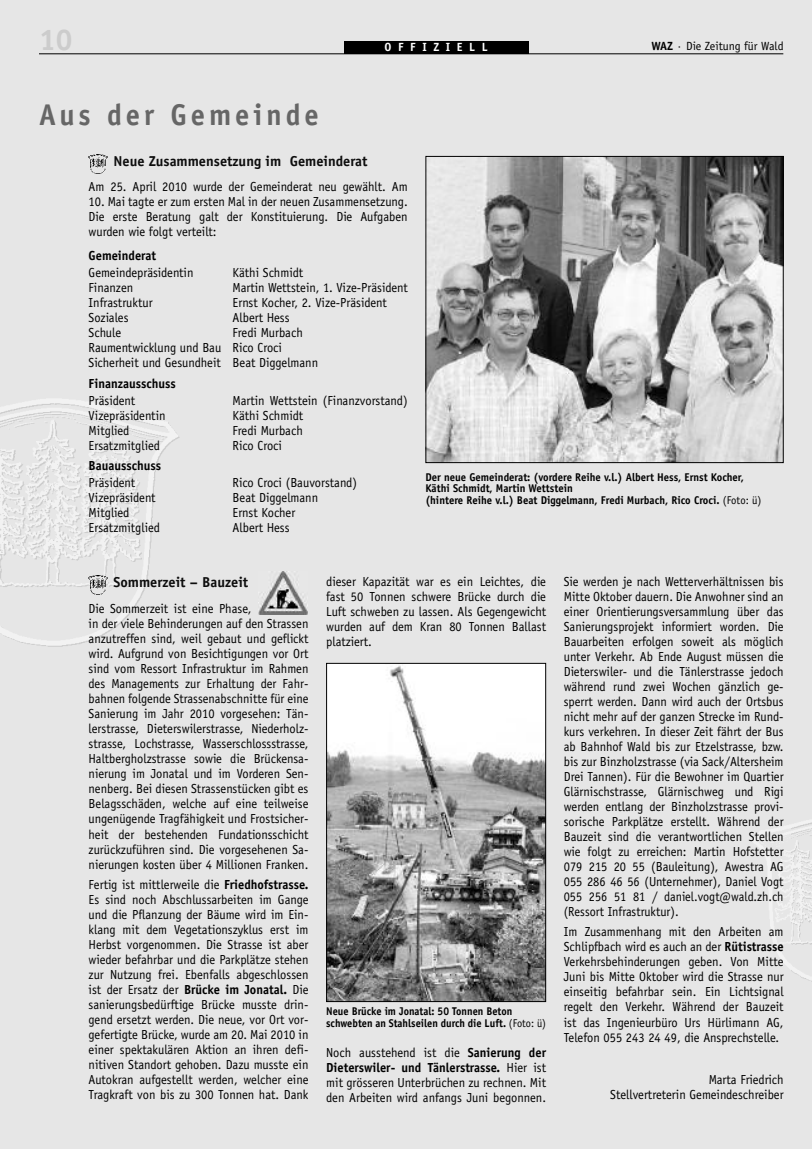
<style>
.page{position:relative;width:812px;height:1149px;background:#fff}
.page>*{position:absolute;margin:0;border:0;box-sizing:border-box;transform-origin:0 0}
.t1{font:700 30px "Officina Sans";letter-spacing:.14em;color:#666;scale:.95 1}
.t2{font:700 30px "Officina Sans";color:#ccc}
.t3{font:700 14.38px "Officina Sans";color:#0d0d0d}
.t4{font:13.12px/15px "Officina Sans";color:#000;text-align:justify;scale:.95 1}
.t5{font:700 13.12px "Officina Sans";color:#000;scale:.95 1}
.t6{font:11.88px "Officina Sans";color:#000}
.t7{font:700 11.88px "Officina Sans";letter-spacing:.555em;color:#fff}
.t8{font:700 11.25px/11.9px "Officina Sans";color:#000;scale:.95 1}
.t9{font:700 11.25px/11.9px "Officina Sans";color:#000;scale:.92 1}
.s1{font-weight:700}
.s2{font-weight:400}
</style>
<div class="page">
<div style="left:0;top:0;width:811px;height:1148px;background:#e6e6e6"></div>
<img style="left:752px;top:820px;width:59px;height:161px">
<img style="left:0;top:399px;width:179px;height:247px">
<hr style="left:39px;top:53px;width:744px;height:1px;background:#000">
<div style="left:344px;top:41px;width:184px;height:13px;background:#000"></div>
<img style="left:89px;top:155px;width:18px;height:19px">
<img style="left:427px;top:158px;width:354px;height:303px">
<div style="left:425px;top:156px;width:358px;height:307px;border:1px solid #000"></div>
<img style="left:89px;top:575px;width:18px;height:19px">
<img style="left:328px;top:664px;width:216px;height:335px">
<div style="left:326px;top:662px;width:220px;height:339px;border:1px solid #000"></div>
<img style="left:258px;top:571px;width:49px;height:43px">
<h1 class="t2" style="left:39px;top:29px;width:35px">10</h1>
<h1 class="t1" style="left:39px;top:103px;width:296px">Aus der Gemeinde</h1>
<p class="t7" style="left:384px;top:43px;width:105px">OFFIZIELL</p>
<p class="t6" style="left:651px;top:42px;width:133px"><span class="s1">WAZ</span> · Die Zeitung für Wald</p>
<p class="t3" style="left:113px;top:156px;width:255px">Neue Zusammensetzung im Gemeinderat</p>
<p class="t4" style="left:89px;top:180px;width:337px">Am 25. April 2010 wurde der Gemeinderat neu gewählt. Am</p>
<p class="t4" style="left:89px;top:195px;width:337px">10. Mai tagte er zum ersten Mal in der neuen Zusammensetzung.<br>Die erste Beratung galt der Konstituierung. Die Aufgaben wurden wie folgt verteilt:</p>
<p class="t5" style="left:89px;top:251px;width:72px">Gemeinderat</p>
<p class="t4" style="left:89px;top:266px;width:112px">Gemeindepräsidentin</p>
<p class="t4" style="left:232px;top:266px;width:76px">Käthi Schmidt</p>
<p class="t4" style="left:89px;top:281px;width:48px">Finanzen</p>
<p class="t4" style="left:232px;top:281px;width:186px">Martin Wettstein, 1. Vize-Präsident</p>
<p class="t4" style="left:89px;top:296px;width:69px">Infrastruktur</p>
<p class="t4" style="left:232px;top:296px;width:164px">Ernst Kocher, 2. Vize-Präsident</p>
<p class="t4" style="left:89px;top:311px;width:44px">Soziales</p>
<p class="t4" style="left:232px;top:311px;width:62px">Albert Hess</p>
<p class="t4" style="left:89px;top:326px;width:36px">Schule</p>
<p class="t4" style="left:89px;top:326px;width:243px;text-align:left;text-indent:144px">Fredi Murbach<br>Raumentwicklung und Bau Rico Croci<br>Sicherheit und Gesundheit Beat Diggelmann</p>
<p class="t5" style="left:89px;top:378px;width:93px">Finanzausschuss</p>
<p class="t4" style="left:89px;top:393px;width:50px">Präsident</p>
<p class="t4" style="left:232px;top:393px;width:186px">Martin Wettstein (Finanzvorstand)</p>
<p class="t4" style="left:89px;top:408px;width:82px">Vizepräsidentin</p>
<p class="t4" style="left:232px;top:408px;width:76px">Käthi Schmidt</p>
<p class="t4" style="left:89px;top:423px;width:45px">Mitglied</p>
<p class="t4" style="left:232px;top:423px;width:75px">Fredi Murbach</p>
<p class="t4" style="left:89px;top:438px;width:77px">Ersatzmitglied</p>
<p class="t4" style="left:232px;top:438px;width:54px">Rico Croci</p>
<p class="t5" style="left:89px;top:460px;width:78px">Bauausschuss</p>
<p class="t4" style="left:89px;top:476px;width:50px">Präsident</p>
<p class="t4" style="left:232px;top:476px;width:133px">Rico Croci (Bauvorstand)</p>
<p class="t4" style="left:89px;top:491px;width:72px">Vizepräsident</p>
<p class="t4" style="left:232px;top:491px;width:91px">Beat Diggelmann</p>
<p class="t4" style="left:89px;top:506px;width:45px">Mitglied</p>
<p class="t4" style="left:232px;top:506px;width:67px">Ernst Kocher</p>
<p class="t4" style="left:89px;top:521px;width:77px">Ersatzmitglied</p>
<p class="t4" style="left:232px;top:521px;width:62px">Albert Hess</p>
<p class="t8" style="left:425px;top:471px;width:355px">Der neue Gemeinderat: (vordere Reihe v.l.) Albert Hess, Ernst Kocher,<br>Käthi Schmidt, Martin Wettstein<br>(hintere Reihe v.l.) Beat Diggelmann, Fredi Murbach, Rico Croci. <span class="s2">(Foto: ü)</span></p>
<p class="t3" style="left:113px;top:576px;width:136px">Sommerzeit – Bauzeit</p>
<p class="t4" style="left:89px;top:602px;width:233px;text-align:left">Die Sommerzeit ist eine Phase,<br>in der viele Behinderungen auf den Strassen anzutreffen sind, weil gebaut und geflickt wird. Aufgrund von Besichtigungen vor Ort sind vom Ressort Infrastruktur im Rahmen des Managements zur Erhaltung der Fahr&shy;bahnen folgende Strassenabschnitte für eine Sanierung im Jahr 2010 vorgesehen: Tän&shy;lerstrasse, Dieterswilerstrasse, Niederholz&shy;strasse, Lochstrasse, Wasserschlossstrasse, Haltbergholzstrasse sowie die Brückensa&shy;nierung im Jonatal und im Vorderen Sen&shy;nenberg. Bei diesen Strassenstücken gibt es Belagsschäden, welche auf eine teilweise ungenügende Tragfähigkeit und Frostsicher&shy;heit der bestehenden Fundationsschicht zurückzuführen sind. Die vorgesehenen Sa&shy;nierungen kosten über 4 Millionen Franken.</p>
<p class="t4" style="left:89px;top:877px;width:233px">Fertig ist mittlerweile die <span class="s1">Friedhofstrasse.<br></span>Es sind noch Abschlussarbeiten im Gange und die Pflanzung der Bäume wird im Ein&shy;klang mit dem Vegetationszyklus erst im Herbst vorgenommen. Die Strasse ist aber wieder befahrbar und die Parkplätze stehen zur Nutzung frei. Ebenfalls abgeschlossen ist der Ersatz der <span class="s1">Brücke im Jonatal.</span> Die sanierungsbedürftige Brücke musste drin&shy;gend ersetzt werden. Die neue, vor Ort vor&shy;gefertigte Brücke, wurde am 20. Mai 2010 in einer spektakulären Aktion an ihren defi&shy;nitiven Standort gehoben. Dazu musste ein Autokran aufgestellt werden, welcher eine Tragkraft von bis zu 300 Tonnen hat. Dank</p>
<p class="t4" style="left:326px;top:575px;width:233px">dieser Kapazität war es ein Leichtes, die fast 50 Tonnen schwere Brücke durch die Luft schweben zu lassen. Als Gegengewicht wurden auf dem Kran 80 Tonnen Ballast platziert.</p>
<p class="t9" style="left:326px;top:1006px;width:240px">Neue Brücke im Jonatal: 50 Tonnen Beton schwebten an Stahlseilen durch die Luft. <span class="s2">(Foto: ü)</span></p>
<p class="t4" style="left:326px;top:1045px;width:233px">Noch ausstehend ist die <span class="s1">Sanierung der Dieterswiler- und Tänlerstrasse.</span> Hier ist mit grösseren Unterbrüchen zu rechnen. Mit den Arbeiten wird anfangs Juni begonnen.</p>
<p class="t4" style="left:563px;top:575px;width:233px">Sie werden je nach Wetterverhältnissen bis Mitte Oktober dauern. Die Anwohner sind an einer Orientierungsversammlung über das Sanierungsprojekt informiert worden. Die Bauarbeiten erfolgen soweit als möglich unter Verkehr. Ab Ende August müssen die Dieterswiler- und die Tänlerstrasse jedoch während rund zwei Wochen gänzlich ge&shy;sperrt werden. Dann wird auch der Ortsbus nicht mehr auf der ganzen Strecke im Rund&shy;kurs verkehren. In dieser Zeit fährt der Bus ab Bahnhof Wald bis zur Etzelstrasse, bzw. bis zur Binzholzstrasse (via Sack/Altersheim Drei Tannen). Für die Bewohner im Quartier Glärnischstrasse, Glärnischweg und Rigi werden entlang der Binzholzstrasse provi&shy;sorische Parkplätze erstellt. Während der Bauzeit sind die verantwortlichen Stellen wie folgt zu erreichen: Martin Hofstetter 079 215 20 55 (Bauleitung), Awestra AG 055 286 46 56 (Unternehmer), Daniel Vogt 055 256 51 81 / daniel.vogt@wald.zh.ch (Ressort Infrastruktur).</p>
<p class="t4" style="left:563px;top:925px;width:233px">Im Zusammenhang mit den Arbeiten am Schlipfbach wird es auch an der <span class="s1">Rütistrasse </span>Verkehrsbehinderungen geben. Von Mitte Juni bis Mitte Oktober wird die Strasse nur einseitig befahrbar sein. Ein Lichtsignal regelt den Verkehr. Während der Bauzeit ist das Ingenieurbüro Urs Hürlimann AG, Telefon 055 243 24 49, die Ansprechstelle.</p>
<p class="t4" style="left:610px;top:1072px;width:184px;text-align:right">Marta Friedrich<br>Stellvertreterin Gemeindeschreiber</p>
</div>
